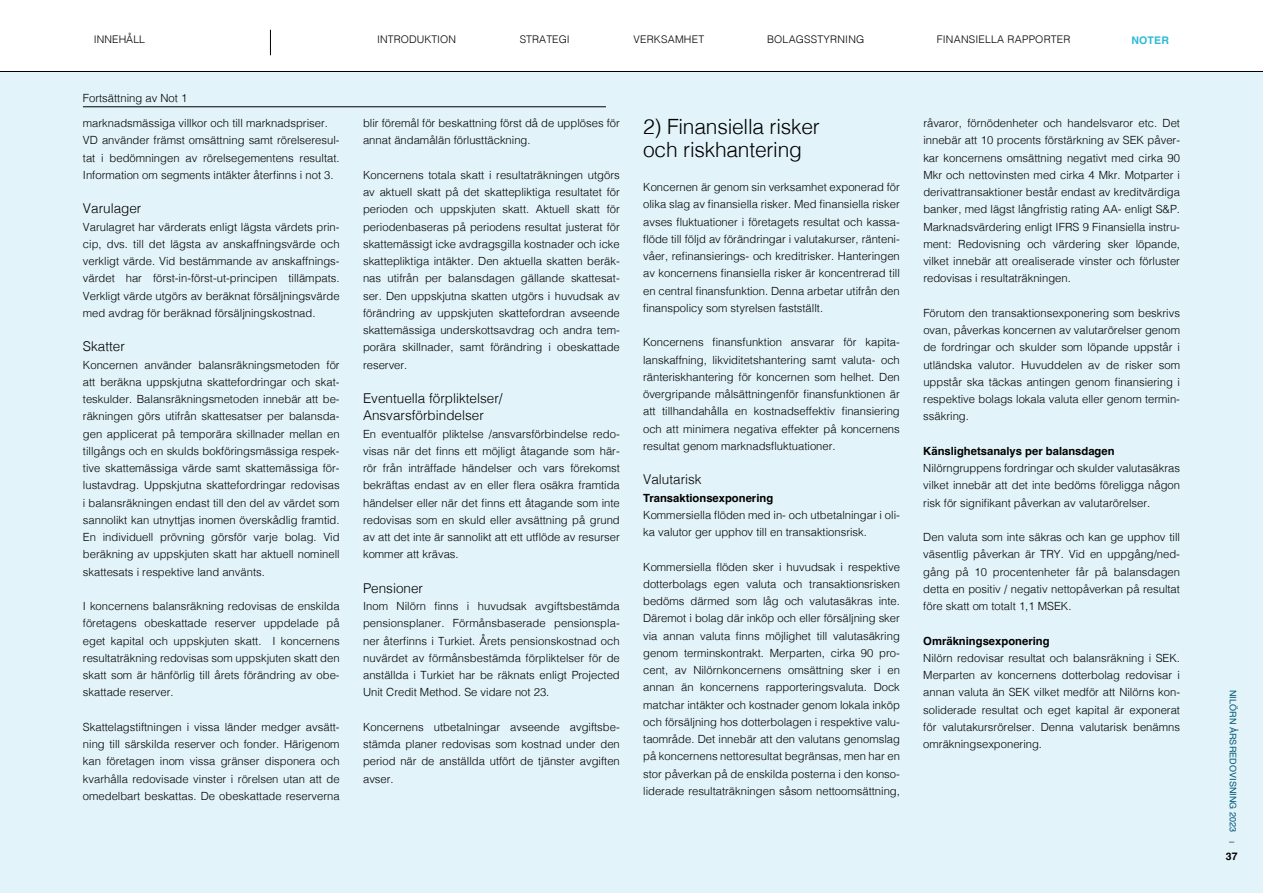
<style>
.page{position:relative;width:1263px;height:893px;background:#fff}
.page>*{position:absolute;margin:0;border:0;box-sizing:border-box;transform-origin:0 0}
.t1{font:300 21px/22.5px "Helvetica";letter-spacing:-.01em;color:#000}
.t2{font:300 13.5px/17.2px "Helvetica";color:#000}
.t3{font:300 11.25px/17.2px "Helvetica";color:#000;text-align:justify}
.t4{font:700 11.25px "Helvetica";color:#000}
.t5{font:300 10.5px "Helvetica";letter-spacing:.02em;color:#000}
.t6{font:700 10.5px "Helvetica";letter-spacing:.02em;color:#2cbad8}
.t7{font:700 10.5px "Helvetica";color:#000}
.t8{font:9px "Helvetica";letter-spacing:.01em;color:#005776}
</style>
<div class="page">
<div style="left:0;top:72px;width:1263px;height:821px;background:#e2f3f9"></div>
<hr style="left:0;top:71px;width:1263px;height:1px;background:#000">
<svg style="left:270px;top:30px;width:1px;height:25px"></svg>
<hr style="left:83px;top:106px;width:523px;height:1px;background:#000">
<p class="t5" style="left:94px;top:31px;width:53px">INNEHÅLL</p>
<p class="t5" style="left:377px;top:30px;width:80px">INTRODUKTION</p>
<p class="t5" style="left:520px;top:30px;width:51px">STRATEGI</p>
<p class="t5" style="left:633px;top:31px;width:72px">VERKSAMHET</p>
<p class="t5" style="left:767px;top:31px;width:99px">BOLAGSSTYRNING</p>
<p class="t5" style="left:937px;top:31px;width:135px">FINANSIELLA RAPPORTER</p>
<p class="t6" style="left:1131px;top:34px;width:39px">NOTER</p>
<p class="t3" style="left:83px;top:88px;width:106px">Fortsättning av Not 1</p>
<p class="t3" style="left:83px;top:114px;width:258px;text-align:left">marknadsmässiga villkor och till marknadspriser.<br>VD använder främst omsättning samt rörelseresul&shy;tat i bedömningen av rörelsegementens resultat.<br>Information om segments intäkter återfinns i not 3.</p>
<p class="t2" style="left:83px;top:199px;width:60px">Varulager</p>
<p class="t3" style="left:83px;top:217px;width:258px">Varulagret har värderats enligt lägsta värdets prin&shy;cip, dvs. till det lägsta av anskaffningsvärde och verkligt värde. Vid bestämmande av anskaffnings&shy;värdet har först-in-först-ut-principen tillämpats.<br>Verkligt värde utgörs av beräknat försäljningsvärde med avdrag för beräknad försäljningskostnad.</p>
<p class="t2" style="left:83px;top:337px;width:44px">Skatter</p>
<p class="t3" style="left:83px;top:355px;width:258px">Koncernen använder balansräkningsmetoden för att beräkna uppskjutna skattefordringar och skat&shy;teskulder. Balansräkningsmetoden innebär att be&shy;räkningen görs utifrån skattesatser per balansda&shy;gen applicerat på temporära skillnader mellan en tillgångs och en skulds bokföringsmässiga respek&shy;tive skattemässiga värde samt skattemässiga för&shy;lustavdrag. Uppskjutna skattefordringar redovisas i balansräkningen endast till den del av värdet som sannolikt kan utnyttjas inomen överskådlig framtid.<br>En individuell prövning görsför varje bolag. Vid beräkning av uppskjuten skatt har aktuell nominell skattesats i respektive land använts.</p>
<p class="t3" style="left:83px;top:597px;width:258px">I koncernens balansräkning redovisas de enskilda företagens obeskattade reserver uppdelade på eget kapital och uppskjuten skatt. I koncernens resultaträkning redovisas som uppskjuten skatt den skatt som är hänförlig till årets förändring av obe&shy;skattade reserver.</p>
<p class="t3" style="left:83px;top:717px;width:258px">Skattelagstiftningen i vissa länder medger avsätt&shy;ning till särskilda reserver och fonder. Härigenom kan företagen inom vissa gränser disponera och kvarhålla redovisade vinster i rörelsen utan att de omedelbart beskattas. De obeskattade reserverna</p>
<p class="t3" style="left:363px;top:114px;width:258px">blir föremål för beskattning först då de upplöses för annat ändamålän förlusttäckning.</p>
<p class="t3" style="left:363px;top:165px;width:258px">Koncernens totala skatt i resultaträkningen utgörs av aktuell skatt på det skattepliktiga resultatet för perioden och uppskjuten skatt. Aktuell skatt för periodenbaseras på periodens resultat justerat för skattemässigt icke avdragsgilla kostnader och icke skattepliktiga intäkter. Den aktuella skatten beräk&shy;nas utifrån per balansdagen gällande skattesat&shy;ser. Den uppskjutna skatten utgörs i huvudsak av förändring av uppskjuten skattefordran avseende skattemässiga underskottsavdrag och andra tem&shy;porära skillnader, samt förändring i obeskattade reserver.</p>
<p class="t2" style="left:363px;top:389px;width:141px">Eventuella förpliktelser/<br>Ansvarsförbindelser</p>
<p class="t3" style="left:363px;top:424px;width:258px">En eventualför pliktelse /ansvarsförbindelse redo&shy;visas när det finns ett möjligt åtagande som här&shy;rör från inträffade händelser och vars förekomst bekräftas endast av en eller flera osäkra framtida händelser eller när det finns ett åtagande som inte redovisas som en skuld eller avsättning på grund av att det inte är sannolikt att ett utflöde av resurser kommer att krävas.</p>
<p class="t2" style="left:363px;top:579px;width:62px">Pensioner</p>
<p class="t3" style="left:363px;top:597px;width:258px">Inom Nilörn finns i huvudsak avgiftsbestämda pensionsplaner. Förmånsbaserade pensionspla&shy;ner återfinns i Turkiet. Årets pensionskostnad och nuvärdet av förmånsbestämda förpliktelser för de anställda i Turkiet har be räknats enligt Projected Unit Credit Method. Se vidare not 23.</p>
<p class="t3" style="left:363px;top:717px;width:258px">Koncernens utbetalningar avseende avgiftsbe&shy;stämda planer redovisas som kostnad under den period när de anställda utfört de tjänster avgiften avser.</p>
<h1 class="t1" style="left:643px;top:114px;width:178px">2) Finansiella risker och riskhantering</h1>
<p class="t3" style="left:643px;top:178px;width:258px">Koncernen är genom sin verksamhet exponerad för olika slag av finansiella risker. Med finansiella risker avses fluktuationer i företagets resultat och kassa&shy;flöde till följd av förändringar i valutakurser, ränteni&shy;våer, refinansierings- och kreditrisker. Hanteringen av koncernens finansiella risker är koncentrerad till en central finansfunktion. Denna arbetar utifrån den finanspolicy som styrelsen fastställt.</p>
<p class="t3" style="left:643px;top:333px;width:258px">Koncernens finansfunktion ansvarar för kapita&shy;lanskaffning, likviditetshantering samt valuta- och ränteriskhantering för koncernen som helhet. Den övergripande målsättningenför finansfunktionen är att tillhandahålla en kostnadseffektiv finansiering och att minimera negativa effekter på koncernens resultat genom marknadsfluktuationer.</p>
<p class="t2" style="left:643px;top:470px;width:60px">Valutarisk</p>
<p class="t4" style="left:643px;top:491px;width:132px">Transaktionsexponering</p>
<p class="t3" style="left:643px;top:505px;width:258px">Kommersiella flöden med in- och utbetalningar i oli&shy;ka valutor ger upphov till en transaktionsrisk.</p>
<p class="t3" style="left:643px;top:557px;width:258px">Kommersiella flöden sker i huvudsak i respektive dotterbolags egen valuta och transaktionsrisken bedöms därmed som låg och valutasäkras inte.<br>Däremot i bolag där inköp och eller försäljning sker via annan valuta finns möjlighet till valutasäkring genom terminskontrakt. Merparten, cirka 90 pro&shy;cent, av Nilörnkoncernens omsättning sker i en annan än koncernens rapporteringsvaluta. Dock matchar intäkter och kostnader genom lokala inköp och försäljning hos dotterbolagen i respektive valu&shy;taområde. Det innebär att den valutans genomslag på koncernens nettoresultat begränsas, men har en stor påverkan på de enskilda posterna i den konso&shy;liderade resultaträkningen såsom nettoomsättning,</p>
<p class="t3" style="left:923px;top:114px;width:258px">råvaror, förnödenheter och handelsvaror etc. Det innebär att 10 procents förstärkning av SEK påver&shy;kar koncernens omsättning negativt med cirka 90<br>Mkr och nettovinsten med cirka 4 Mkr. Motparter i derivattransaktioner består endast av kreditvärdiga banker, med lägst långfristig rating AA- enligt S&amp;P.<br>Marknadsvärdering enligt IFRS 9 Finansiella instru&shy;ment: Redovisning och värdering sker löpande, vilket innebär att orealiserade vinster och förluster redovisas i resultaträkningen.</p>
<p class="t3" style="left:923px;top:303px;width:258px">Förutom den transaktionsexponering som beskrivs ovan, påverkas koncernen av valutarörelser genom de fordringar och skulder som löpande uppstår i utländska valutor. Huvuddelen av de risker som uppstår ska täckas antingen genom finansiering i respektive bolags lokala valuta eller genom termin&shy;ssäkring.</p>
<p class="t4" style="left:923px;top:444px;width:193px">Känslighetsanalys per balansdagen</p>
<p class="t3" style="left:923px;top:459px;width:258px">Nilörngruppens fordringar och skulder valutasäkras vilket innebär att det inte bedöms föreligga någon risk för signifikant påverkan av valutarörelser.</p>
<p class="t3" style="left:923px;top:528px;width:258px">Den valuta som inte säkras och kan ge upphov till väsentlig påverkan är TRY. Vid en uppgång/ned&shy;gång på 10 procentenheter får på balansdagen detta en positiv / negativ nettopåverkan på resultat före skatt om totalt 1,1 MSEK.</p>
<p class="t4" style="left:923px;top:634px;width:128px">Omräkningsexponering</p>
<p class="t3" style="left:923px;top:648px;width:258px">Nilörn redovisar resultat och balansräkning i SEK.<br>Merparten av koncernens dotterbolag redovisar i annan valuta än SEK vilket medför att Nilörns kon&shy;soliderade resultat och eget kapital är exponerat för valutakursrörelser. Denna valutarisk benämns omräkningsexponering.</p>
<p class="t8" style="left:1240px;top:690px;width:144px;rotate:90deg">NILÖRN ÅRSREDOVISNING 2023</p>
<p class="t5" style="left:1229px;top:828px;width:7px">_</p>
<p class="t7" style="left:1226px;top:850px;width:13px">37</p>
</div>
